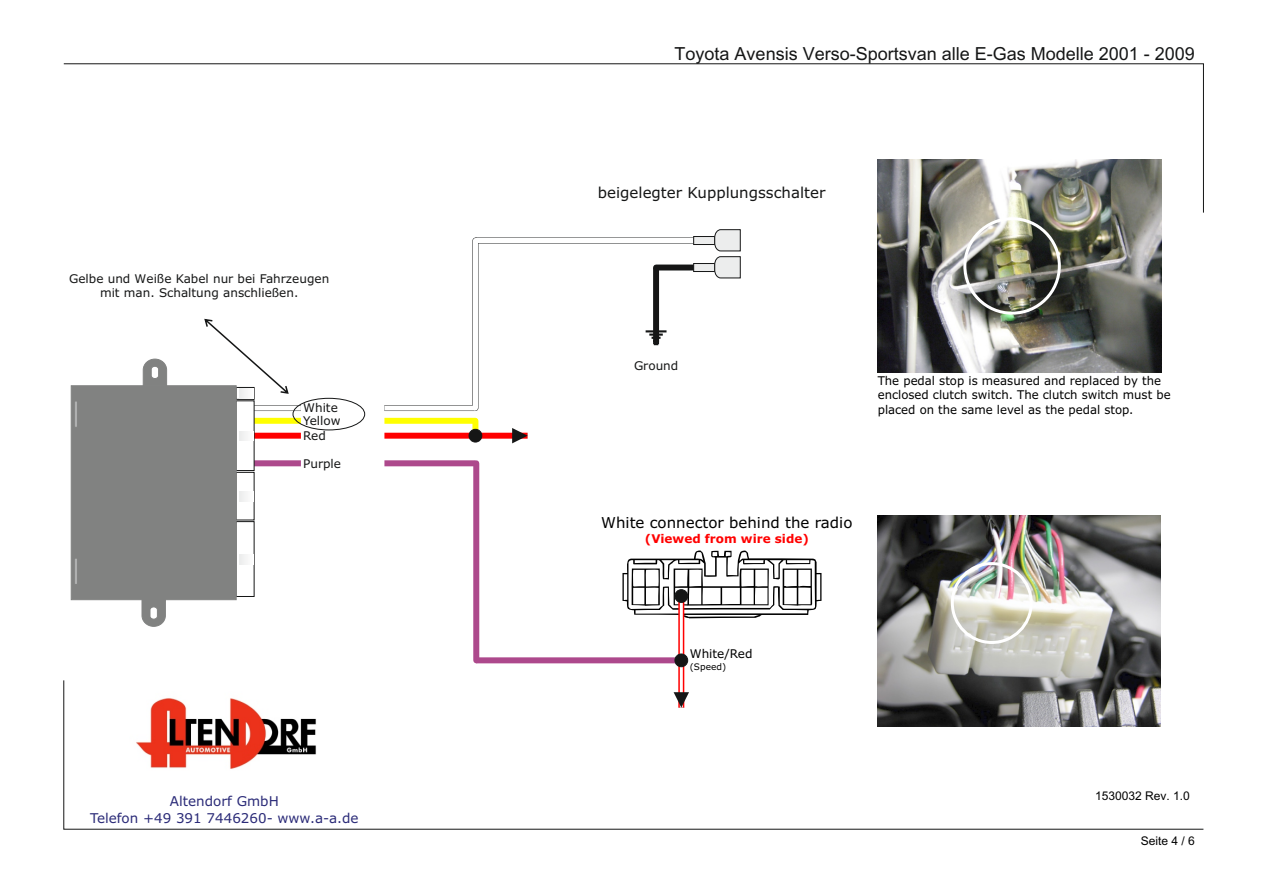
<style>
.page{position:relative;width:1263px;height:893px;background:#fff}
.page>*{position:absolute;margin:0;border:0;box-sizing:border-box;transform-origin:0 0}
.t1{font:18px "Arial Unicode MS";color:#151616}
.t2{font:15px "Verdana";color:#151616}
.t3{font:15px "Verdana";color:#000}
.t4{font:13.5px/16.4px "Verdana";color:#2b2b78;text-align:center}
.t5{font:12px/14.5px "Verdana";color:#000}
.t6{font:12px/14.5px "Verdana";color:#151616;text-align:center}
.t7{font:12px "Arial Unicode MS";color:#000}
.t8{font:700 12px "Verdana";color:#f00}
.t9{font:9px "Verdana";color:#000}
</style>
<div class="page">
<svg style="left:622px;top:550px;width:199px;height:68px"></svg>
<div style="left:472px;top:241px;width:6px;height:167px;background:#8e8e8e"></div>
<div style="left:653px;top:268px;width:6px;height:76px;background:#151616"></div>
<div style="left:656px;top:265px;width:38px;height:5px;background:#151616"></div>
<svg style="left:289px;top:418px;width:12px;height:6px"></svg>
<svg style="left:289px;top:405px;width:12px;height:6px"></svg>
<div style="left:384px;top:418px;width:91px;height:6px;background:#ff0"></div>
<div style="left:384px;top:405px;width:91px;height:6px;background:#fff"></div>
<div style="left:473px;top:241px;width:5px;height:167px;background:#fff"></div>
<svg style="left:693px;top:229px;width:48px;height:49px"></svg>
<div style="left:253px;top:460px;width:48px;height:6px;background:#ad498c"></div>
<div style="left:384px;top:460px;width:91px;height:6px;background:#ad498c"></div>
<div style="left:678px;top:596px;width:6px;height:112px;background:#ff2b2b"></div>
<hr style="left:680px;top:596px;width:3px;height:112px;background:#fff">
<div style="left:675px;top:589px;width:13px;height:14px;background:#151616;border:1px solid #151616;border-radius:50%"></div>
<div style="left:476px;top:657px;width:205px;height:6px;background:#ad498c"></div>
<div style="left:473px;top:463px;width:6px;height:197px;background:#ad498c"></div>
<div style="left:675px;top:654px;width:13px;height:13px;background:#151616;border:1px solid #151616;border-radius:50%"></div>
<svg style="left:646px;top:330px;width:20px;height:15px"></svg>
<div style="left:253px;top:433px;width:48px;height:6px;background:#f00"></div>
<div style="left:384px;top:433px;width:143px;height:6px;background:#f00"></div>
<div style="left:472px;top:421px;width:6px;height:13px;background:#ff0"></div>
<div style="left:469px;top:429px;width:13px;height:13px;background:#151616;border:1px solid #151616;border-radius:50%"></div>
<svg style="left:512px;top:428px;width:16px;height:15px"></svg>
<svg style="left:71px;top:319px;width:218px;height:308px"></svg>
<div style="left:293px;top:398px;width:72px;height:32px;border:1px solid #151616;border-radius:50%"></div>
<img style="left:878px;top:213px;width:283px;height:160px">
<img style="left:877px;top:515px;width:283px;height:165px">
<div style="left:951px;top:562px;width:82px;height:82px;border:3px solid #fff;border-radius:50%"></div>
<div style="left:963px;top:217px;width:98px;height:98px;border:3px solid #fff;border-radius:50%"></div>
<svg style="left:63px;top:63px;width:1141px;height:150px"></svg>
<svg style="left:63px;top:680px;width:1141px;height:149px"></svg>
<p class="t6" style="left:69px;top:272px;width:262px">Gelbe und Weiße Kabel nur bei Fahrzeugen mit man. Schaltung anschließen.</p>
<p class="t6" style="left:303px;top:403px;width:39px;line-height:12.8px;text-align:left">White<br>Yellow</p>
<p class="t6" style="left:303px;top:429px;width:24px">Red</p>
<p class="t6" style="left:303px;top:457px;width:39px">Purple</p>
<p class="t4" style="left:90px;top:794px;width:270px">Altendorf GmbH<br>Telefon +49 391 7446260- www.a-a.de</p>
<h1 class="t1" style="left:675px;top:47px;width:522px">Toyota Avensis Verso-Sportsvan alle E-Gas Modelle 2001 - 2009</h1>
<p class="t2" style="left:598px;top:187px;width:229px">beigelegter Kupplungsschalter</p>
<p class="t6" style="left:634px;top:359px;width:46px">Ground</p>
<p class="t5" style="left:878px;top:374px;width:294px">The pedal stop is measured and replaced by the enclosed clutch switch. The clutch switch must be placed on the same level as the pedal stop.</p>
<p class="t3" style="left:601px;top:517px;width:253px">White connector behind the radio</p>
<p class="t8" style="left:645px;top:534px;width:166px">(Viewed from wire side)</p>
<p class="t5" style="left:690px;top:648px;width:64px">White/Red</p>
<p class="t9" style="left:690px;top:663px;width:38px">(Speed)</p>
<p class="t7" style="left:1095px;top:791px;width:96px">1530032 Rev. 1.0</p>
<p class="t7" style="left:1141px;top:837px;width:56px">Seite 4 / 6</p>
</div>
